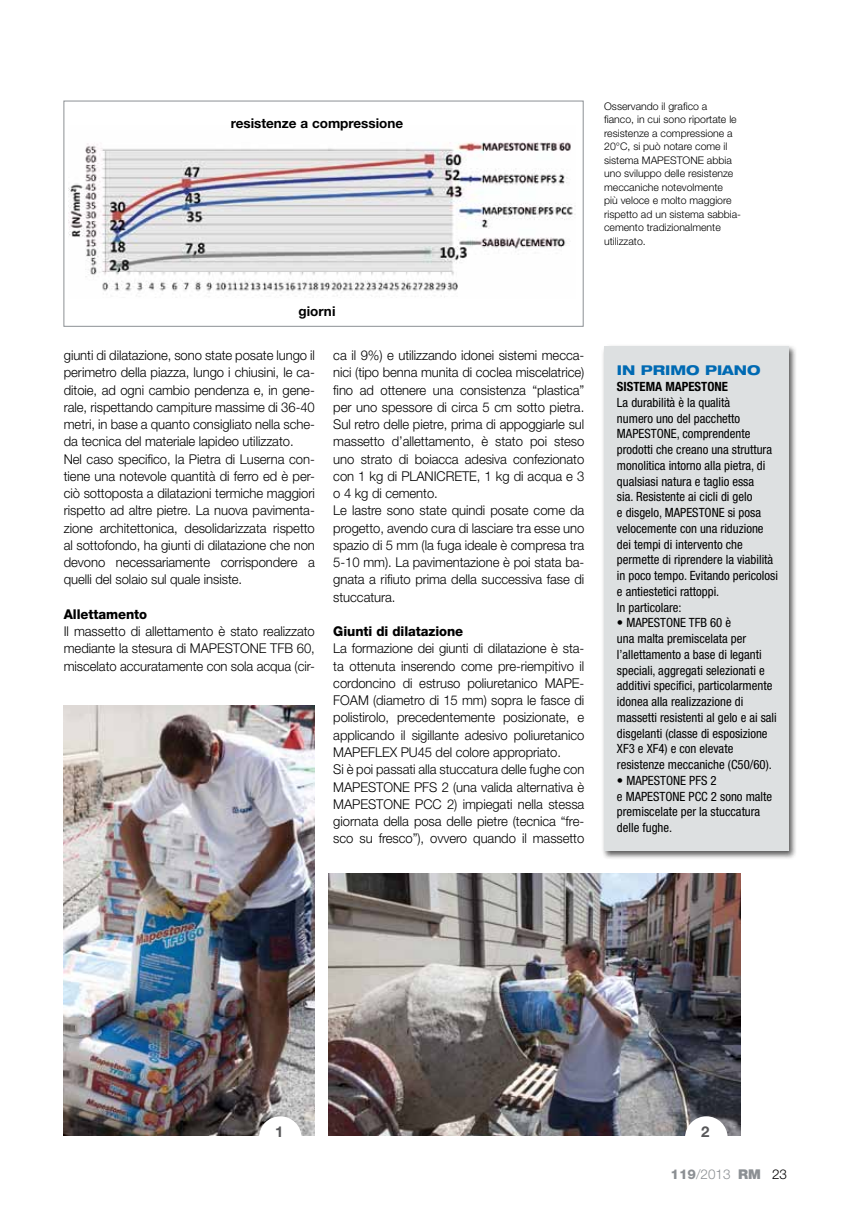
<style>
.page{position:relative;width:851px;height:1212px;background:#fff}
.page>*{position:absolute;margin:0;border:0;box-sizing:border-box;transform-origin:0 0}
.t1{font:700 15px "Helvetica Neue LT Std";color:#58585a}
.t2{font:300 13.5px/17.2px "Helvetica Neue LT Std";letter-spacing:-.005em;color:#000}
.t3{font:800 13.5px "Helvetica Neue LT Std";letter-spacing:-.005em;color:#000}
.t4{font:700 13.5px "Helvetica Neue LT Std";color:#000}
.t5{font:300 13.5px "Helvetica Neue LT Std";color:#8c9094}
.t6{font:800 expanded 13.5px "Helvetica Neue LT Std";color:#006ab3}
.t7{font:condensed 12.75px/15.8px "Helvetica Neue LT Std";color:#000}
.t8{font:700 condensed 12.75px "Helvetica Neue LT Std";color:#000}
.t9{font:300 10.5px/13.5px "Helvetica Neue LT Std";color:#000}
.s1{font-weight:300;font-stretch:normal}
.s2{font-weight:800}
.s3{font-weight:900}
.s4{color:#000}
</style>
<div class="page">
<img style="left:64px;top:706px;width:250px;height:429px">
<div style="left:259px;top:1116px;width:42px;height:43px;background:#fff;border-radius:50%"></div>
<img style="left:329px;top:874px;width:411px;height:261px">
<div style="left:601px;top:344px;width:195px;height:516px;background:#000;opacity:.65"></div>
<div style="left:604px;top:347px;width:184px;height:504px;background:#dde0e1"></div>
<img style="left:69px;top:142px;width:506px;height:155px">
<div style="left:63px;top:101px;width:520px;height:226px;border:1px solid #8c9094"></div>
<div style="left:685px;top:1116px;width:42px;height:43px;background:#fff;border-radius:50%"></div>
<p class="t4" style="left:231px;top:114px;width:174px">resistenze a compressione</p>
<p class="t9" style="left:604px;top:99px;width:138px">Osservando il grafico a<br>fianco, in cui sono riportate le resistenze a compressione a<br>20°C, si può notare come il sistema MAPESTONE abbia uno sviluppo delle resistenze meccaniche notevolmente<br>più veloce e molto maggiore rispetto ad un sistema sabbia&shy;cemento tradizionalmente utilizzato.</p>
<p class="t4" style="left:298px;top:303px;width:38px">giorni</p>
<p class="t2" style="left:64px;top:346px;width:252px">giunti di dilatazione, sono state posate lungo il perimetro della piazza, lungo i chiusini, le ca&shy;ditoie, ad ogni cambio pendenza e, in gene&shy;rale, rispettando campiture massime di 36-40 metri, in base a quanto consigliato nella sche&shy;da tecnica del materiale lapideo utilizzato.<br>Nel caso specifico, la Pietra di Luserna con&shy;tiene una notevole quantità di ferro ed è per&shy;ciò sottoposta a dilatazioni termiche maggiori rispetto ad altre pietre. La nuova pavimenta&shy;zione architettonica, desolidarizzata rispetto al sottofondo, ha giunti di dilatazione che non devono necessariamente corrispondere a quelli del solaio sul quale insiste.</p>
<p class="t3" style="left:64px;top:606px;width:85px">Allettamento</p>
<p class="t2" style="left:64px;top:622px;width:252px;text-align:justify">Il massetto di allettamento è stato realizzato mediante la stesura di MAPESTONE TFB 60, miscelato accuratamente con sola acqua (cir-</p>
<p class="t2" style="left:333px;top:346px;width:252px">ca il 9%) e utilizzando idonei sistemi mecca&shy;nici (tipo benna munita di coclea miscelatrice) fino ad ottenere una consistenza “plastica” per uno spessore di circa 5 cm sotto pietra.<br>Sul retro delle pietre, prima di appoggiarle sul massetto d’allettamento, è stato poi steso uno strato di boiacca adesiva confezionato con 1 kg di PLANICRETE, 1 kg di acqua e 3 o 4 kg di cemento.<br>Le lastre sono state quindi posate come da progetto, avendo cura di lasciare tra esse uno spazio di 5 mm (la fuga ideale è compresa tra 5-10 mm). La pavimentazione è poi stata ba&shy;gnata a rifiuto prima della successiva fase di stuccatura.</p>
<p class="t3" style="left:333px;top:623px;width:131px">Giunti di dilatazione</p>
<p class="t2" style="left:333px;top:640px;width:252px">La formazione dei giunti di dilatazione è sta&shy;ta ottenuta inserendo come pre-riempitivo il cordoncino di estruso poliuretanico MAPE-FOAM (diametro di 15 mm) sopra le fasce di polistirolo, precedentemente posizionate, e applicando il sigillante adesivo poliuretanico MAPEFLEX PU45 del colore appropriato.<br>Si è poi passati alla stuccatura delle fughe con MAPESTONE PFS 2 (una valida alternativa è MAPESTONE PCC 2) impiegati nella stessa giornata della posa delle pietre (tecnica “fre&shy;sco su fresco”), ovvero quando il massetto</p>
<p class="t6" style="left:617px;top:362px;width:145px">IN PRIMO PIANO</p>
<p class="t8" style="left:617px;top:379px;width:112px">SISTEMA MAPESTONE</p>
<p class="t7" style="left:617px;top:394px;width:162px">La durabilità è la qualità<br>numero uno del pacchetto<br>MAPESTONE, comprendente prodotti che creano una struttura monolitica intorno alla pietra, di qualsiasi natura e taglio essa<br>sia. Resistente ai cicli di gelo<br>e disgelo, MAPESTONE si posa velocemente con una riduzione dei tempi di intervento che permette di riprendere la viabilità in poco tempo. Evitando pericolosi e antiestetici rattoppi.<br>In particolare:</p>
<p class="t7" style="left:617px;top:615px;width:161px"><span class="s1">•</span> MAPESTONE TFB 60 è<br>una malta premiscelata per l’allettamento a base di leganti speciali, aggregati selezionati e additivi specifici, particolarmente idonea alla realizzazione di massetti resistenti al gelo e ai sali disgelanti (classe di esposizione<br>XF3 e XF4) e con elevate resistenze meccaniche (C50/60).</p>
<p class="t7" style="left:617px;top:772px;width:157px"><span class="s1">•</span> MAPESTONE PFS 2<br>e MAPESTONE PCC 2 sono malte premiscelate per la stuccatura delle fughe.</p>
<p class="t1" style="left:275px;top:1122px;width:10px">1</p>
<p class="t1" style="left:701px;top:1122px;width:10px">2</p>
<p class="t5" style="left:670px;top:1165px;width:118px"><span class="s2">119</span>/2013 <span class="s3">RM</span> <span class="s4">23</span></p>
</div>
